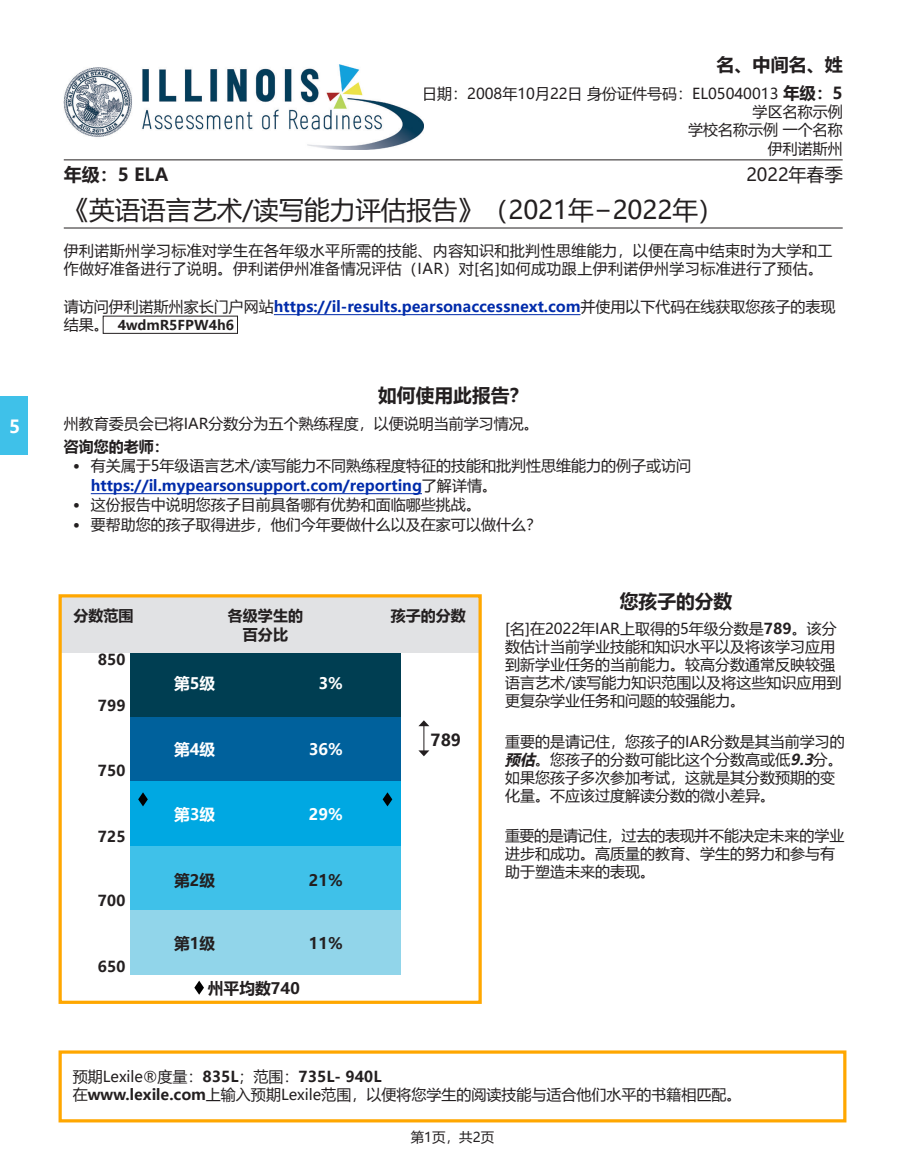
<style>
.page{position:relative;width:905px;height:1175px;background:#fff}
.page>*{position:absolute;margin:0;border:0;box-sizing:border-box;transform-origin:0 0}
.Heading_3_CO{font:25.5px "Microsoft Ya Hei";color:#231f20}
.Heading_4_CO{font:700 18.75px "Microsoft Ya Hei";color:#231f20}
.NOMBRE_APELLIDO_CO{font:700 18px "Microsoft Ya Hei";color:#231f20}
.Heading_2_CO{font:700 18px "Microsoft Ya Hei";color:#231f20}
.Heading_2_CO-2{font:18px "Microsoft Ya Hei";color:#231f20}
.t1{font:700 18px "Microsoft Ya Hei";color:#fff}
.t2{font:700 16.5px "Microsoft Ya Hei";color:#231f20}
.t3{font:700 15.75px "Microsoft Ya Hei";color:#231f20}
.t4{font:700 15.75px "Microsoft Ya Hei";color:#fff}
.Body_1_CO{font:15px/18px "Microsoft Ya Hei";color:#231f20}
.Body_1_CO-2{font:15px/18px "Microsoft Ya Hei";letter-spacing:.025em;color:#231f20}
.Body_1_CO-3{font:700 15px "Microsoft Ya Hei";color:#002baa}
.Body_1_CO-4{font:700 15px "Microsoft Ya Hei";color:#231f20}
.ID_CO{font:15px "Microsoft Ya Hei";color:#231f20}
.NOMBRE_DE_LA_ESCUELA{font:15px "Microsoft Ya Hei";color:#231f20}
.Body_1_CO-5{font:700 13.5px "Microsoft Ya Hei";color:#231f20}
.Heading_4_CO-2{font:13.5px "Microsoft Ya Hei";color:#231f20}
.s1{font-weight:700;font-size:16.5px}
.s2{font-style:inherit}
.s3{font-weight:400;color:#231f20}
.s4{font-weight:400;font-size:15px}
.s5{font-family:"Calibri"}
.s6{font-weight:700;color:#002baa}
.s7{font-weight:700}
.s8{font-weight:700;font-style:italic}
</style>
<div class="page">
<div style="left:130px;top:652px;width:270px;height:65px;background:#003e52"></div>
<div style="left:130px;top:717px;width:270px;height:64px;background:#00619c"></div>
<div style="left:130px;top:781px;width:270px;height:65px;background:#00a8e2"></div>
<div style="left:130px;top:846px;width:270px;height:64px;background:#3fc1e9"></div>
<div style="left:130px;top:910px;width:270px;height:65px;background:#91d5ea"></div>
<div style="left:61px;top:596px;width:420px;height:56px;background:#e1e2e4"></div>
<div style="left:59px;top:594px;width:422px;height:409px;border:3px solid #ffa700"></div>
<div style="left:59px;top:1050px;width:787px;height:72px;border:3px solid #ffa700"></div>
<hr style="left:64px;top:159px;width:778px;height:1px;background:#231f20">
<hr style="left:64px;top:228px;width:778px;height:1px;background:#231f20">
<hr style="left:274px;top:314px;width:306px;height:1px;background:#002baa">
<img style="left:63px;top:65px;width:360px;height:85px">
<div style="left:103px;top:316px;width:135px;height:18px;border:1px solid #231f20"></div>
<svg style="left:418px;top:720px;width:11px;height:36px"></svg>
<hr style="left:91px;top:493px;width:331px;height:1px;background:#002baa">
<svg style="left:382px;top:792px;width:10px;height:14px"></svg>
<svg style="left:138px;top:792px;width:10px;height:14px"></svg>
<svg style="left:194px;top:980px;width:10px;height:14px"></svg>
<div style="left:0;top:396px;width:27px;height:58px;background:#3fc1e9"></div>
<p class="t1" style="left:9px;top:414px;width:13px">5</p>
<p class="NOMBRE_APELLIDO_CO" style="left:716px;top:52px;width:127px">名、中间名、姓</p>
<p class="ID_CO" style="left:392px;top:84px;width:452px">出生日期：2008年10月22日 身份证件号码：EL05040013 <span class="s1">年级：5</span></p>
<p class="NOMBRE_DE_LA_ESCUELA" style="left:752px;top:102px;width:91px">学区名称示例</p>
<p class="NOMBRE_DE_LA_ESCUELA" style="left:688px;top:120px;width:156px">学校名称示例 一个名称</p>
<p class="NOMBRE_DE_LA_ESCUELA" style="left:767px;top:138px;width:76px">伊利诺斯州</p>
<p class="Heading_2_CO" style="left:64px;top:161px;width:106px">年级：5 ELA</p>
<p class="Heading_2_CO-2" style="left:746px;top:162px;width:98px">2022年春季</p>
<p class="Heading_3_CO" style="left:64px;top:192px;width:661px">《英语语言艺术/读写能力评估报告》（2021年−2022年）</p>
<p class="Body_1_CO-2" style="left:64px;top:241px;width:770px">伊利诺斯州学习标准对学生在各年级水平所需的技能、内容知识和批判性思维能力，以便在高中结束时为大学和工作做好准备进行了说明。伊利诺伊州准备情况评估（IAR）对<span class="s2">[名]</span>如何成功跟上伊利诺伊州学习标准进行了预估。</p>
<p class="Body_1_CO-3" style="left:64px;top:296px;width:773px"><span class="s3">请访问伊利诺斯州家长门户网站</span>https://il-results.pearsonaccessnext.com<span class="s3">并使用以下代码在线获取您孩子的表现</span></p>
<p class="Body_1_CO-5" style="left:64px;top:315px;width:172px"><span class="s4">结果。</span> 4wdmR5FPW4h6</p>
<p class="Heading_4_CO" style="left:378px;top:382px;width:151px">如何使用此报告？</p>
<p class="Body_1_CO" style="left:64px;top:414px;width:476px">州教育委员会已将IAR分数分为五个熟练程度，以便说明当前学习情况。</p>
<p class="Body_1_CO-4" style="left:64px;top:436px;width:106px">咨询您的老师：</p>
<p class="Body_1_CO" style="left:91px;top:455px;width:602px;line-height:19.5px;text-indent:-18px"><span class="s5">•</span> 有关属于5年级语言艺术/读写能力不同熟练程度特征的技能和批判性思维能力的例子或访问<span class="s6">https://il.mypearsonsupport.com/reporting</span>了解详情。</p>
<p class="Body_1_CO" style="left:73px;top:495px;width:409px"><span class="s5">•</span> 这份报告中说明您孩子目前具备哪有优势和面临哪些挑战。</p>
<p class="Body_1_CO" style="left:73px;top:515px;width:469px"><span class="s5">•</span> 要帮助您的孩子取得进步，他们今年要做什么以及在家可以做什么？</p>
<p class="Body_1_CO-4" style="left:73px;top:605px;width:61px">分数范围</p>
<p class="Body_1_CO-4" style="left:228px;top:605px;width:76px">各级学生的</p>
<p class="Body_1_CO-4" style="left:391px;top:605px;width:76px">孩子的分数</p>
<p class="Body_1_CO-4" style="left:243px;top:624px;width:46px">百分比</p>
<p class="Body_1_CO-4" style="left:98px;top:649px;width:29px">850</p>
<p class="Body_1_CO-4" style="left:98px;top:695px;width:29px">799</p>
<p class="Body_1_CO-4" style="left:98px;top:760px;width:29px">750</p>
<p class="Body_1_CO-4" style="left:98px;top:826px;width:29px">725</p>
<p class="Body_1_CO-4" style="left:98px;top:889px;width:29px">700</p>
<p class="Body_1_CO-4" style="left:98px;top:955px;width:29px">650</p>
<p class="t4" style="left:174px;top:672px;width:43px">第5级</p>
<p class="t4" style="left:318px;top:672px;width:26px">3%</p>
<p class="t4" style="left:174px;top:738px;width:43px">第4级</p>
<p class="t4" style="left:309px;top:738px;width:36px">36%</p>
<p class="t4" style="left:174px;top:803px;width:43px">第3级</p>
<p class="t4" style="left:309px;top:803px;width:36px">29%</p>
<p class="t3" style="left:174px;top:869px;width:43px">第2级</p>
<p class="t3" style="left:309px;top:869px;width:36px">21%</p>
<p class="t3" style="left:174px;top:932px;width:43px">第1级</p>
<p class="t3" style="left:309px;top:932px;width:36px">11%</p>
<p class="t3" style="left:208px;top:977px;width:94px">州平均数740</p>
<p class="t2" style="left:430px;top:728px;width:32px">789</p>
<p class="Heading_4_CO" style="left:620px;top:588px;width:114px">您孩子的分数</p>
<p class="Body_1_CO" style="left:505px;top:619px;width:338px"><span class="s2">[名]</span>在2022年IAR上取得的5年级分数是<span class="s7">789</span>。该分数估计当前学业技能和知识水平以及将该学习应用到新学业任务的当前能力。较高分数通常反映较强语言艺术/读写能力知识范围以及将这些知识应用到更复杂学业任务和问题的较强能力。</p>
<p class="Body_1_CO" style="left:505px;top:731px;width:341px">重要的是请记住，您孩子的IAR分数是其当前学习的<span class="s8">预估</span>。您孩子的分数可能比这个分数高或低<span class="s8">9.3</span>分。如果您孩子多次参加考试，这就是其分数预期的变化量。不应该过度解读分数的微小差异。</p>
<p class="Body_1_CO" style="left:505px;top:826px;width:341px">重要的是请记住，过去的表现并不能决定未来的学业进步和成功。高质量的教育、学生的努力和参与有助于塑造未来的表现。</p>
<p class="Body_1_CO" style="left:73px;top:1067px;width:310px">预期Lexile®度量：<span class="s7">835L</span>；范围：<span class="s7">735L- 940L</span></p>
<p class="Body_1_CO" style="left:73px;top:1085px;width:670px">在<span class="s7">www.lexile.com</span>上输入预期Lexile范围，以便将您学生的阅读技能与适合他们水平的书籍相匹配。</p>
<p class="Heading_4_CO-2" style="left:411px;top:1128px;width:85px">第1页，共2页</p>
</div>
